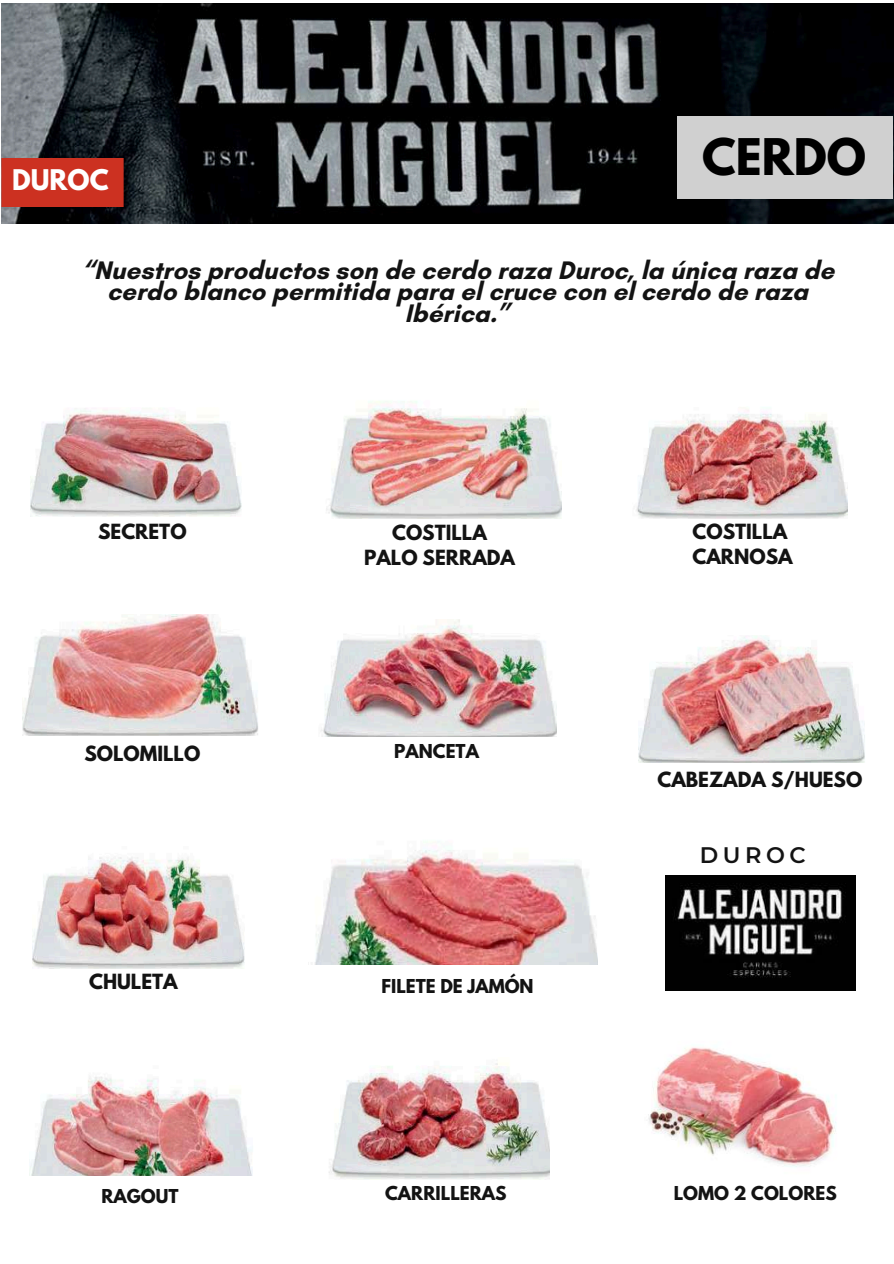
<style>
.page{position:relative;width:894px;height:1264px;background:#fff}
.page>*{position:absolute;margin:0;border:0;box-sizing:border-box;transform-origin:0 0}
.t1{font:700 44.7px "League Spartan";color:#000}
.t2{font:700 25.8px/21.3px "Glacial Indifference";color:#131313;text-align:center}
.t3{font:700 25.2px "League Spartan";color:#fff}
.t4{font:600 22.35px "Montserrat";letter-spacing:.2em;color:#131313}
.t5{font:700 18.6px/24.8px "League Spartan";color:#131313}
.t6{font:700 18.45px/24.8px "League Spartan";color:#131313;text-align:center}
.t7{font:700 16.95px "League Spartan";color:#131313}
</style>
<div class="page">
<img style="left:1px;top:4px;width:892px;height:219px">
<img style="left:32px;top:857px;width:213px;height:111px">
<img style="left:665px;top:875px;width:189px;height:115px">
<img style="left:329px;top:1063px;width:220px;height:116px">
<img style="left:315px;top:849px;width:282px;height:115px">
<img style="left:30px;top:1077px;width:223px;height:98px">
<div style="left:1px;top:158px;width:123px;height:49px;background:#cc3121"></div>
<div style="left:677px;top:117px;width:215px;height:82px;background:#d0d0d0"></div>
<img style="left:23px;top:614px;width:235px;height:122px">
<img style="left:638px;top:636px;width:227px;height:126px">
<img style="left:30px;top:408px;width:212px;height:108px">
<img style="left:636px;top:410px;width:211px;height:109px">
<img style="left:320px;top:619px;width:236px;height:117px">
<img style="left:326px;top:401px;width:235px;height:117px">
<img style="left:648px;top:1047px;width:188px;height:120px">
<p class="t3" style="left:12px;top:167px;width:98px">DUROC</p>
<h1 class="t1" style="left:701px;top:135px;width:165px">CERDO</h1>
<p class="t2" style="left:81px;top:259px;width:754px">“Nuestros productos son de cerdo raza Duroc, la única raza de cerdo blanco permitida para el cruce con el cerdo de raza<br>Ibérica.”</p>
<p class="t6" style="left:98px;top:521px;width:90px">SECRETO</p>
<p class="t6" style="left:364px;top:523px;width:152px">COSTILLA<br>PALO SERRADA</p>
<p class="t5" style="left:84px;top:743px;width:117px">SOLOMILLO</p>
<p class="t7" style="left:394px;top:742px;width:86px">PANCETA</p>
<p class="t5" style="left:89px;top:971px;width:90px">CHULETA</p>
<p class="t7" style="left:381px;top:978px;width:154px">FILETE DE JAMÓN</p>
<p class="t7" style="left:101px;top:1187px;width:79px">RAGOUT</p>
<p class="t7" style="left:385px;top:1184px;width:123px">CARRILLERAS</p>
<p class="t5" style="left:692px;top:521px;width:102px">COSTILLA<br>CARNOSA</p>
<p class="t5" style="left:657px;top:769px;width:206px">CABEZADA S/HUESO</p>
<p class="t4" style="left:699px;top:841px;width:107px">DUROC</p>
<p class="t7" style="left:673px;top:1184px;width:164px">LOMO 2 COLORES</p>
</div>
